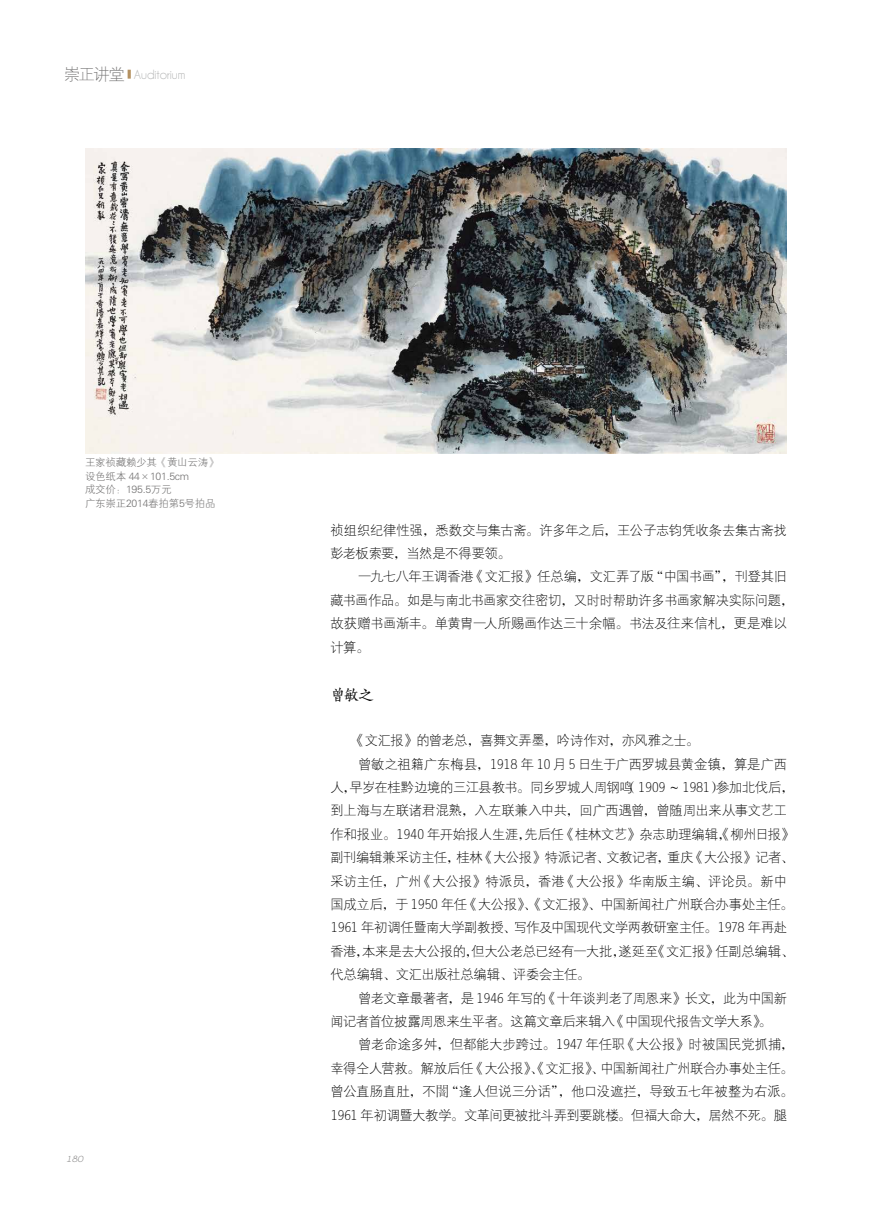
<style>
.page{position:relative;width:872px;height:1212px;background:#fff}
.page>*{position:absolute;margin:0;border:0;box-sizing:border-box;transform-origin:0 0}
.t1{font:15px "FZSKBXKJW GB1 0";color:#000}
.t2{font:13.5px "FZXDXK GBK1 0";letter-spacing:-.02em;color:#000}
.t3{font:13.5px "FZXDXK GBK1 0";color:#000}
.t4{font:13.5px "Champagne&Limousines";color:#b5b6b6}
.t5{font:10.5px/13.5px "FZXH1 K GBK1 0";letter-spacing:-.025em;color:#727171}
.t6{font:italic 9px "Champagne&Limousines";color:#727171;scale:1.2 1}
.s1{font-family:"FZXDXK GBK1 0";font-size:16.5px;color:#727171}
.s2{font-family:"FZBSK GBK1 0"}
.s3{font-family:"FZSYK GBK1 0"}
</style>
<div class="page">
<img style="left:85px;top:148px;width:702px;height:305px">
<svg style="left:128px;top:70px;width:3px;height:9px"></svg>
<p class="t4" style="left:64px;top:67px;width:123px"><span class="s1">崇正讲堂</span> Auditorium</p>
<p class="t5" style="left:85px;top:456px;width:135px">王家祯藏赖少其《黄山云涛》设色纸本 44<span class="s2">×</span>101.5cm<br>成交价：195.5万元<br>广东崇正2014春拍第5号拍品</p>
<p class="t6" style="left:66px;top:1154px;width:16px">180</p>
<p class="t2" style="left:330px;top:523px;width:458px">祯组织纪律性强<span class="s2">，</span>悉数交与集古斋<span class="s2">。</span>许多年之后<span class="s2">，</span>王公子志钧凭收条去集古斋找</p>
<p class="t2" style="left:330px;top:546px;width:182px">彭老板索要<span class="s2">，</span>当然是不得要领<span class="s2">。</span></p>
<p class="t2" style="left:358px;top:569px;width:430px">一九七八年王调香港<span class="s2">《</span>文汇报<span class="s2">》</span>任总编<span class="s2">，</span>文汇弄了版<span class="s2">“</span>中国书画<span class="s2">”，</span>刊登其旧</p>
<p class="t2" style="left:330px;top:593px;width:464px">藏书画作品<span class="s2">。</span>如是与南北书画家交往密切<span class="s2">，</span>又时时帮助许多书画家解决实际问题<span class="s2">，</span></p>
<p class="t2" style="left:330px;top:616px;width:458px">故获赠书画渐丰<span class="s2">。</span>单黄胄一人所赐画作达三十余幅<span class="s2">。</span>书法及往来信札<span class="s2">，</span>更是难以</p>
<p class="t2" style="left:330px;top:640px;width:40px">计算<span class="s2">。</span></p>
<p class="t1" style="left:330px;top:686px;width:45px">曾敏之</p>
<p class="t2" style="left:351px;top:733px;width:349px"><span class="s2">《</span>文汇报<span class="s2">》</span>的曾老总<span class="s2">，</span>喜舞文弄墨<span class="s2">，</span>吟诗作对<span class="s2">，</span>亦风雅之士<span class="s2">。</span></p>
<p class="t2" style="left:358px;top:757px;width:430px">曾敏之祖籍广东梅县<span class="s2">，</span>1918 年 10 月 5 日生于广西罗城县黄金镇<span class="s2">，</span>算是广西</p>
<p class="t2" style="left:330px;top:780px;width:464px">人<span class="s2">，</span>早岁在桂黔边境的三江县教书<span class="s2">。</span>同乡罗城人周钢鸣<span class="s2">（</span>1909 <span class="s2">～</span>1981<span class="s2">）</span>参加北伐后<span class="s2">，</span></p>
<p class="t2" style="left:330px;top:803px;width:458px">到上海与左联诸君混熟<span class="s2">，</span>入左联兼入中共<span class="s2">，</span>回广西遇曾<span class="s2">，</span>曾随周出来从事文艺工</p>
<p class="t2" style="left:330px;top:827px;width:464px">作和报业<span class="s2">。</span>1940 年开始报人生涯<span class="s2">，</span>先后任<span class="s2">《</span>桂林文艺<span class="s2">》</span>杂志助理编辑<span class="s2">，《</span>柳州日报<span class="s2">》</span></p>
<p class="t2" style="left:330px;top:850px;width:464px">副刊编辑兼采访主任<span class="s2">，</span>桂林<span class="s2">《</span>大公报<span class="s2">》</span>特派记者<span class="s2">、</span>文教记者<span class="s2">，</span>重庆<span class="s2">《</span>大公报<span class="s2">》</span>记者<span class="s2">、</span></p>
<p class="t2" style="left:330px;top:874px;width:458px">采访主任<span class="s2">，</span>广州<span class="s2">《</span>大公报<span class="s2">》</span>特派员<span class="s2">，</span>香港<span class="s2">《</span>大公报<span class="s2">》</span>华南版主编<span class="s2">、</span>评论员<span class="s2">。</span>新中</p>
<p class="t2" style="left:330px;top:897px;width:464px">国成立后<span class="s2">，</span>于 1950 年任<span class="s2">《</span>大公报<span class="s2">》、《</span>文汇报<span class="s2">》、</span>中国新闻社广州联合办事处主任<span class="s2">。</span></p>
<p class="t2" style="left:330px;top:920px;width:458px">1961 年初调任暨南大学副教授<span class="s2">、</span>写作及中国现代文学两教研室主任<span class="s2">。</span>1978 年再赴</p>
<p class="t2" style="left:330px;top:944px;width:465px">香港<span class="s2">，</span>本来是去大公报的<span class="s2">，</span>但大公老总已经有一大批<span class="s2">，</span>遂延至<span class="s2">《</span>文汇报<span class="s2">》</span>任副总编辑<span class="s2">、</span></p>
<p class="t2" style="left:330px;top:967px;width:261px">代总编辑<span class="s2">、</span>文汇出版社总编辑<span class="s2">、</span>评委会主任<span class="s2">。</span></p>
<p class="t2" style="left:358px;top:991px;width:430px">曾老文章最著者<span class="s2">，</span>是 1946 年写的<span class="s2">《</span>十年谈判老了周恩来<span class="s2">》</span>长文<span class="s2">，</span>此为中国新</p>
<p class="t2" style="left:330px;top:1014px;width:443px">闻记者首位披露周恩来生平者<span class="s2">。</span>这篇文章后来辑入<span class="s2">《</span>中国现代报告文学大系<span class="s2">》。</span></p>
<p class="t3" style="left:358px;top:1037px;width:437px">曾老命途多舛<span class="s2">，</span>但都能大步跨过<span class="s2">。</span>1947 年任职<span class="s2">《</span>大公报<span class="s2">》</span>时被国民党抓捕<span class="s2">，</span></p>
<p class="t2" style="left:330px;top:1061px;width:464px">幸得仝人营救<span class="s2">。</span>解放后任<span class="s2">《</span>大公报<span class="s2">》、《</span>文汇报<span class="s2">》、</span>中国新闻社广州联合办事处主任<span class="s2">。</span></p>
<p class="t3" style="left:330px;top:1084px;width:464px">曾公直肠直肚<span class="s2">，</span>不<span class="s3">闇</span><span class="s2">“</span>逢人但说三分话<span class="s2">”，</span>他口没遮拦<span class="s2">，</span>导致五七年被整为右派<span class="s2">。</span></p>
<p class="t2" style="left:330px;top:1108px;width:458px">1961 年初调暨大教学<span class="s2">。</span>文革间更被批斗弄到要跳楼<span class="s2">。</span>但福大命大<span class="s2">，</span>居然不死<span class="s2">。</span>腿</p>
</div>
